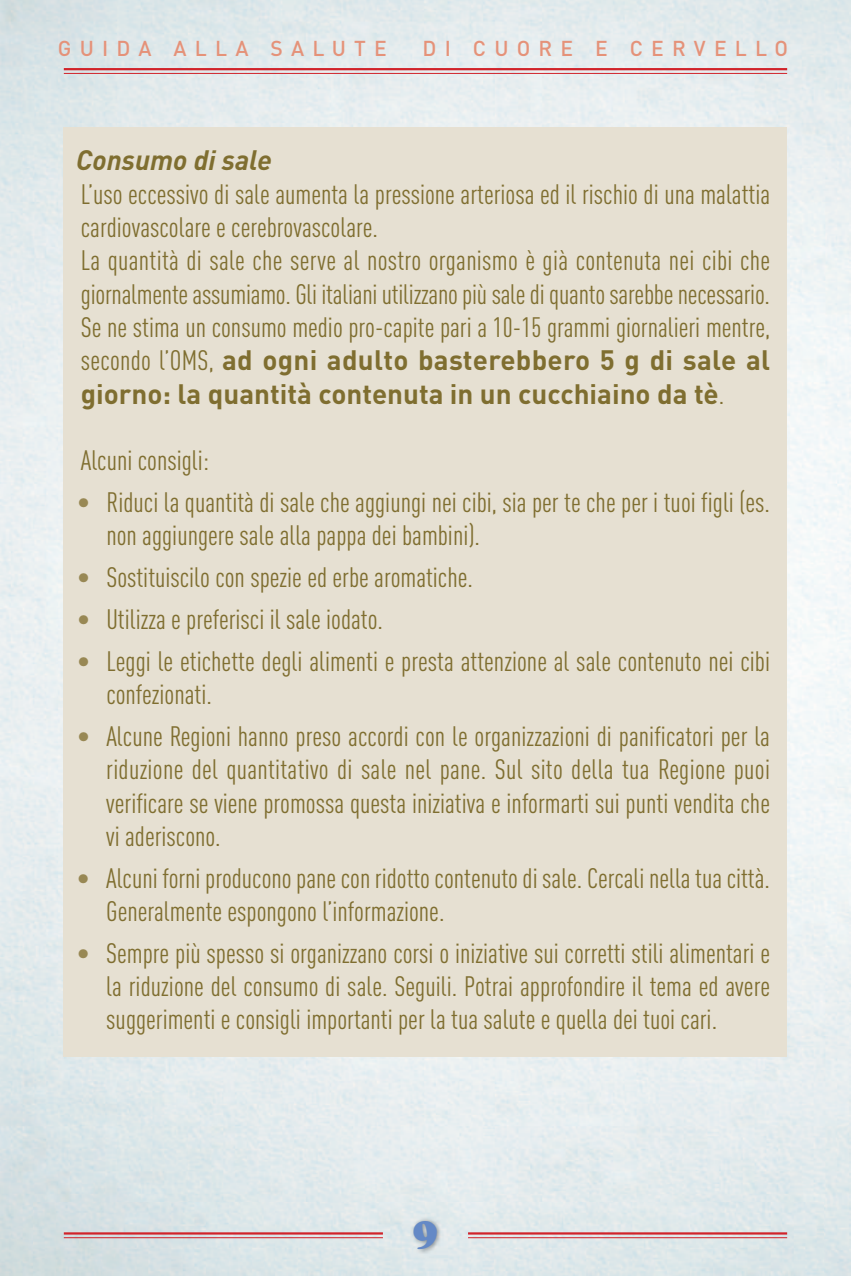
<style>
.page{position:relative;width:851px;height:1276px;background:#fff}
.page>*{position:absolute;margin:0;border:0;box-sizing:border-box;transform-origin:0 0}
.t1{font:36px "Goudy Stout";color:#6489c6}
.t2{font:condensed 27.6px/33.3px "DIN Pro";color:#7f6e30}
.t3{font:italic 700 27.6px "DIN Pro";color:#7f6e30}
.t4{font:500 21.3px "DIN Pro";letter-spacing:.39em;color:#e59279}
.s1{font-weight:700;font-stretch:normal}
.s2{font-weight:700;font-stretch:normal;color:#988854}
</style>
<div class="page">
<div style="left:64px;top:128px;width:723px;height:929px;background:#e6e0d2"></div>
<hr style="left:64px;top:68px;width:723px;height:2px;background:#d1232a">
<hr style="left:64px;top:73px;width:723px;height:1px;background:#d1232a">
<img style="left:34px;top:1202px;width:789px;height:74px">
<hr style="left:64px;top:1232px;width:319px;height:2px;background:#d1232a">
<hr style="left:64px;top:1237px;width:319px;height:1px;background:#d1232a">
<hr style="left:468px;top:1232px;width:319px;height:2px;background:#d1232a">
<hr style="left:468px;top:1237px;width:319px;height:1px;background:#d1232a">
<p class="t4" style="left:58px;top:41px;width:330px">GUIDA ALLA SALUTE</p>
<p class="t4" style="left:422px;top:41px;width:367px">DI CUORE E CERVELLO</p>
<p class="t3" style="left:76px;top:151px;width:197px">Consumo di sale</p>
<p class="t2" style="left:81px;top:180px;width:690px">L’uso eccessivo di sale aumenta la pressione arteriosa ed il rischio di una malattia cardiovascolare e cerebrovascolare.<br>La quantità di sale che serve al nostro organismo è già contenuta nei cibi che giornalmente assumiamo. Gli italiani utilizzano più sale di quanto sarebbe necessario.<br>Se ne stima un consumo medio pro-capite pari a 10-15 grammi giornalieri mentre, secondo l’OMS, <span class="s1">ad ogni adulto basterebbero 5 g di sale al giorno: la quantità contenuta in un cucchiaino da tè</span>.</p>
<p class="t2" style="left:81px;top:446px;width:130px">Alcuni consigli:</p>
<p class="t2" style="left:106px;top:488px;width:665px;text-indent:-30px"><span class="s2">•</span> Riduci la quantità di sale che aggiungi nei cibi, sia per te che per i tuoi figli (es. non aggiungere sale alla pappa dei bambini).</p>
<p class="t2" style="left:77px;top:563px;width:397px"><span class="s2">•</span> Sostituiscilo con spezie ed erbe aromatiche.</p>
<p class="t2" style="left:77px;top:605px;width:308px"><span class="s2">•</span> Utilizza e preferisci il sale iodato.</p>
<p class="t2" style="left:106px;top:647px;width:665px;text-indent:-30px"><span class="s2">•</span> Leggi le etichette degli alimenti e presta attenzione al sale contenuto nei cibi confezionati.</p>
<p class="t2" style="left:106px;top:722px;width:665px;text-align:justify;text-indent:-30px"><span class="s2">•</span> Alcune Regioni hanno preso accordi con le organizzazioni di panificatori per la riduzione del quantitativo di sale nel pane. Sul sito della tua Regione puoi verificare se viene promossa questa iniziativa e informarti sui punti vendita che vi aderiscono.</p>
<p class="t2" style="left:106px;top:864px;width:665px;text-indent:-30px"><span class="s2">•</span> Alcuni forni producono pane con ridotto contenuto di sale. Cercali nella tua città.<br>Generalmente espongono l’informazione.</p>
<p class="t2" style="left:106px;top:939px;width:665px;text-align:justify;text-indent:-30px"><span class="s2">•</span> Sempre più spesso si organizzano corsi o iniziative sui corretti stili alimentari e la riduzione del consumo di sale. Seguili. Potrai approfondire il tema ed avere suggerimenti e consigli importanti per la tua salute e quella dei tuoi cari.</p>
<h1 class="t1" style="left:410px;top:1210px;width:31px">9</h1>
</div>
